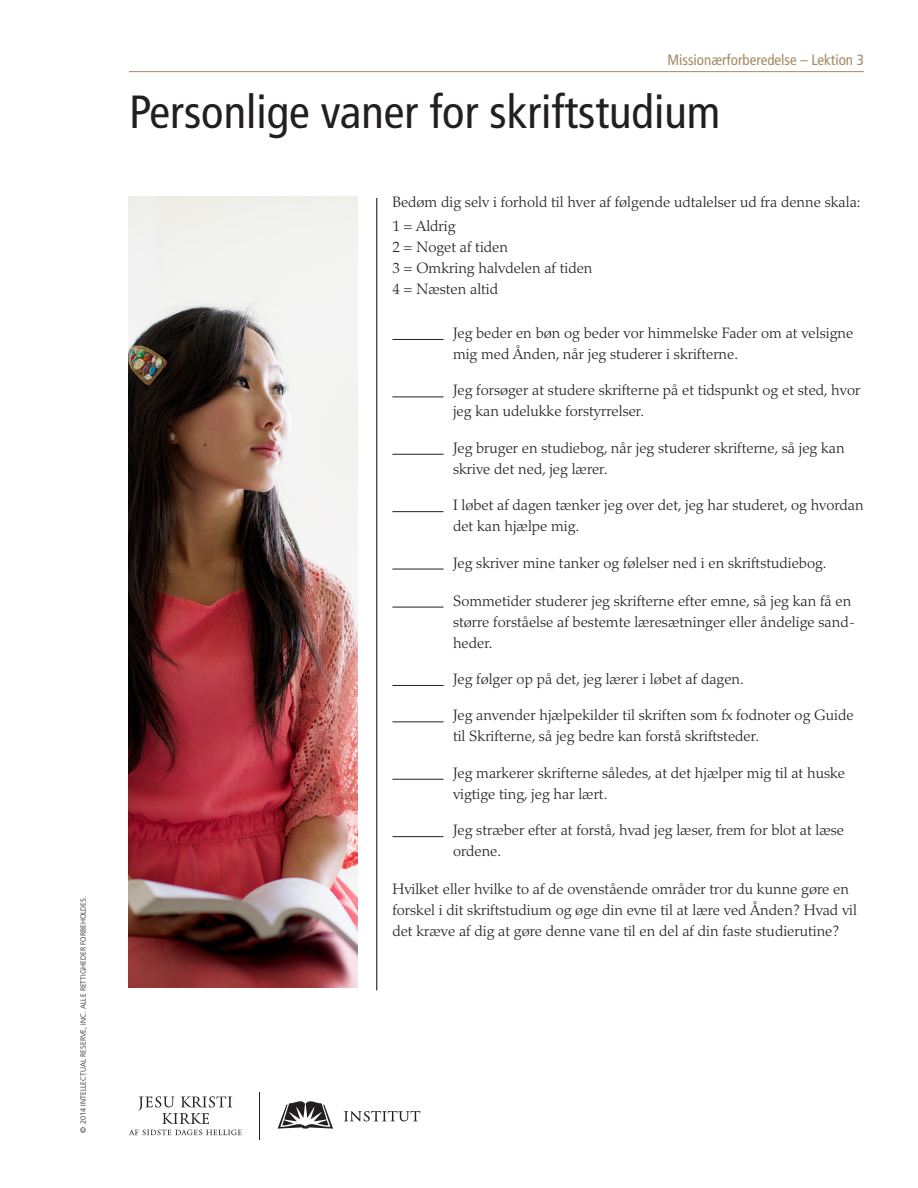
<style>
.page{position:relative;width:918px;height:1188px;background:#fff}
.page>*{position:absolute;margin:0;border:0;box-sizing:border-box;transform-origin:0 0}
.title_handout{font:condensed 46.5px "Frutigerlds Lat";color:#231f20}
.para_input{font:300 15px/21px "Palatinolds Lat";color:#231f20}
.para_body{font:300 15px/21px "Palatinolds Lat";color:#231f20}
.para_numList{font:300 15px "Palatinolds Lat";color:#231f20}
.t1{font:condensed 15px "Frutigerlds Lat";color:#a48a62}
.para_copyright{font:300 7.5px "Frutigerlds Lat";color:#231f20}
</style>
<div class="page">
<hr style="left:129px;top:71px;width:735px;height:1px;background:#a48a62">
<svg style="left:278px;top:1101px;width:55px;height:28px"></svg>
<hr style="left:259px;top:1092px;width:1px;height:48px;background:#231f20">
<svg style="left:129px;top:1130px;width:113px;height:5px"></svg>
<svg style="left:138px;top:1096px;width:94px;height:28px"></svg>
<svg style="left:344px;top:1111px;width:76px;height:10px"></svg>
<hr style="left:392px;top:339px;width:52px;height:1px;background:#231f20">
<hr style="left:392px;top:396px;width:52px;height:1px;background:#231f20">
<hr style="left:392px;top:454px;width:52px;height:1px;background:#231f20">
<hr style="left:392px;top:511px;width:52px;height:1px;background:#231f20">
<hr style="left:392px;top:569px;width:52px;height:1px;background:#231f20">
<hr style="left:392px;top:607px;width:52px;height:1px;background:#231f20">
<hr style="left:392px;top:685px;width:52px;height:1px;background:#231f20">
<hr style="left:392px;top:721px;width:52px;height:1px;background:#231f20">
<hr style="left:392px;top:779px;width:52px;height:1px;background:#231f20">
<hr style="left:392px;top:836px;width:52px;height:1px;background:#231f20">
<hr style="left:376px;top:198px;width:1px;height:792px;background:#231f20">
<img style="left:129px;top:196px;width:229px;height:792px">
<p class="para_copyright" style="left:78px;top:1132px;width:238px;rotate:-90deg">© 2014 INTELLECTUAL RESERVE, INC. ALLE RETTIGHEDER FORBEHOLDES.</p>
<p class="t1" style="left:667px;top:48px;width:198px">Missionærforberedelse – Lektion 3</p>
<p class="title_handout" style="left:129px;top:76px;width:593px">Personlige vaner for skriftstudium</p>
<p class="para_body" style="left:392px;top:191px;width:470px">Bedøm dig selv i forhold til hver af følgende udtalelser ud fra denne skala:</p>
<p class="para_numList" style="left:392px;top:215px;width:65px">1 = Aldrig</p>
<p class="para_numList" style="left:392px;top:236px;width:117px">2 = Noget af tiden</p>
<p class="para_numList" style="left:392px;top:257px;width:202px">3 = Omkring halvdelen af tiden</p>
<p class="para_numList" style="left:392px;top:278px;width:107px">4 = Næsten altid</p>
<p class="para_input" style="left:453px;top:322px;width:402px">Jeg beder en bøn og beder vor himmelske Fader om at velsigne mig med Ånden, når jeg studerer i skrifterne.</p>
<p class="para_input" style="left:453px;top:380px;width:409px">Jeg forsøger at studere skrifterne på et tidspunkt og et sted, hvor jeg kan udelukke forstyrrelser.</p>
<p class="para_input" style="left:453px;top:437px;width:393px">Jeg bruger en studiebog, når jeg studerer skrifterne, så jeg kan skrive det ned, jeg lærer.</p>
<p class="para_input" style="left:453px;top:494px;width:412px">I løbet af dagen tænker jeg over det, jeg har studeret, og hvordan det kan hjælpe mig.</p>
<p class="para_input" style="left:453px;top:552px;width:375px">Jeg skriver mine tanker og følelser ned i en skriftstudiebog.</p>
<p class="para_input" style="left:453px;top:590px;width:404px">Sommetider studerer jeg skrifterne efter emne, så jeg kan få en større forståelse af bestemte læresætninger eller åndelige sand&shy;heder.</p>
<p class="para_input" style="left:453px;top:668px;width:292px">Jeg følger op på det, jeg lærer i løbet af dagen.</p>
<p class="para_input" style="left:453px;top:705px;width:402px">Jeg anvender hjælpekilder til skriften som fx fodnoter og Guide til Skrifterne, så jeg bedre kan forstå skriftsteder.</p>
<p class="para_input" style="left:453px;top:762px;width:394px">Jeg markerer skrifterne således, at det hjælper mig til at huske vigtige ting, jeg har lært.</p>
<p class="para_input" style="left:453px;top:819px;width:393px">Jeg stræber efter at forstå, hvad jeg læser, frem for blot at læse ordene.</p>
<p class="para_body" style="left:392px;top:878px;width:466px">Hvilket eller hvilke to af de ovenstående områder tror du kunne gøre en forskel i dit skriftstudium og øge din evne til at lære ved Ånden? Hvad vil det kræve af dig at gøre denne vane til en del af din faste studierutine?</p>
</div>
